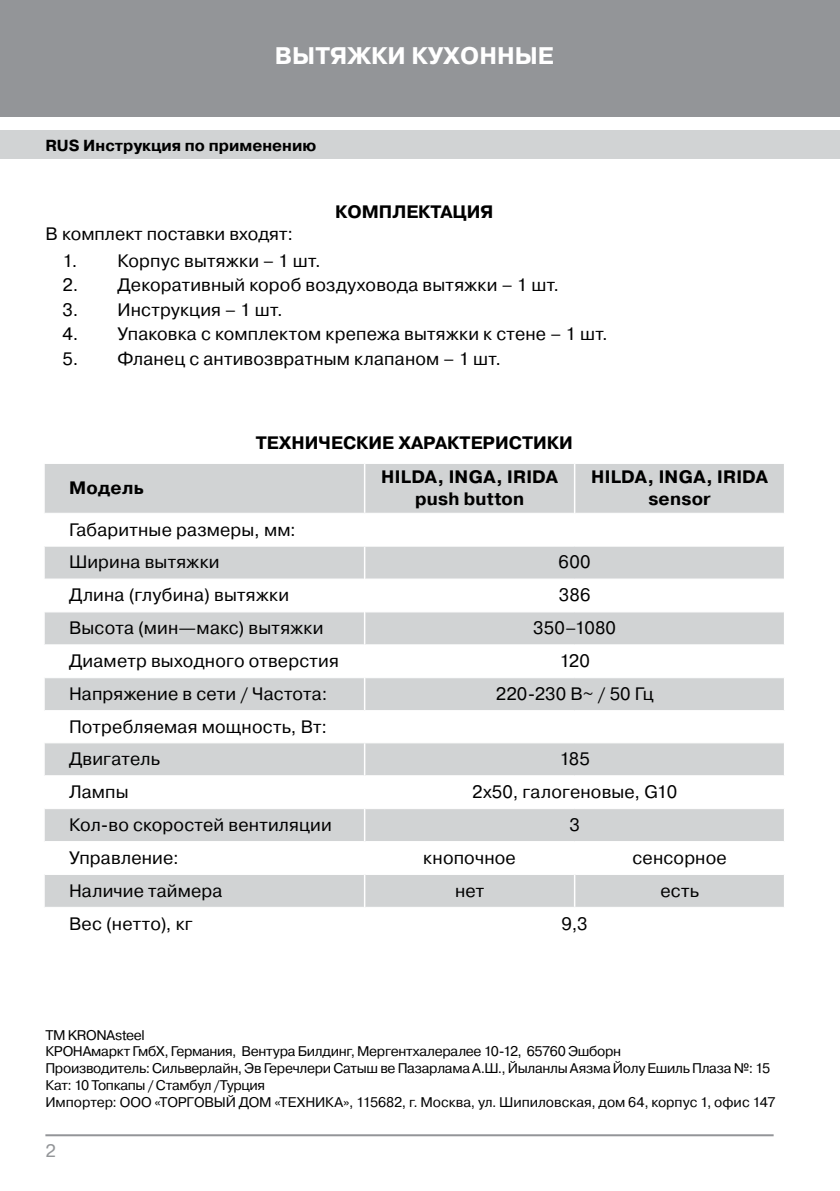
<style>
.page{position:relative;width:840px;height:1191px;background:#fff}
.page>*{position:absolute;margin:0;border:0;box-sizing:border-box;transform-origin:0 0}
.t1{font:700 24px "Pragmatica C";color:#fff}
.t2{font:18px/32.8px "Pragmatica C";letter-spacing:.01em;color:#000}
.t3{font:700 18px/21.6px "Pragmatica C";color:#000;text-align:center}
.t4{font:18px "Pragmatica C";color:#939598}
.t5{font:700 16px "Pragmatica C";color:#000}
.t6{font:14px/16.8px "Pragmatica C";letter-spacing:-.02em;color:#000}
</style>
<div class="page">
<div style="left:0;top:0;width:839px;height:116px;background:#939598"></div>
<div style="left:0;top:130px;width:839px;height:29px;background:#d1d3d4"></div>
<hr style="left:45px;top:1134px;width:728px;height:2px;background:#939598">
<hr style="left:839px;top:0;width:1px;height:116px;background:#939598">
<svg style="left:45px;top:464px;width:738px;height:442px;fill:#d1d3d4"></svg>
<hr style="left:45px;top:513px;width:319px;height:1px;background:#fff">
<hr style="left:364px;top:513px;width:209px;height:1px;background:#fff">
<hr style="left:575px;top:513px;width:208px;height:1px;background:#fff">
<hr style="left:45px;top:545px;width:319px;height:1px;background:#fff">
<hr style="left:364px;top:545px;width:210px;height:1px;background:#fff">
<hr style="left:574px;top:545px;width:209px;height:1px;background:#fff">
<hr style="left:45px;top:578px;width:318px;height:1px;background:#fff">
<hr style="left:365px;top:578px;width:209px;height:1px;background:#fff">
<hr style="left:574px;top:578px;width:209px;height:1px;background:#fff">
<hr style="left:45px;top:611px;width:318px;height:1px;background:#fff">
<hr style="left:365px;top:611px;width:209px;height:1px;background:#fff">
<hr style="left:574px;top:611px;width:209px;height:1px;background:#fff">
<hr style="left:45px;top:644px;width:318px;height:1px;background:#fff">
<hr style="left:365px;top:644px;width:209px;height:1px;background:#fff">
<hr style="left:574px;top:644px;width:209px;height:1px;background:#fff">
<hr style="left:45px;top:677px;width:318px;height:1px;background:#fff">
<hr style="left:365px;top:677px;width:209px;height:1px;background:#fff">
<hr style="left:574px;top:677px;width:209px;height:1px;background:#fff">
<hr style="left:45px;top:710px;width:319px;height:1px;background:#fff">
<hr style="left:364px;top:710px;width:210px;height:1px;background:#fff">
<hr style="left:574px;top:710px;width:209px;height:1px;background:#fff">
<hr style="left:45px;top:742px;width:319px;height:1px;background:#fff">
<hr style="left:364px;top:742px;width:210px;height:1px;background:#fff">
<hr style="left:574px;top:742px;width:209px;height:1px;background:#fff">
<hr style="left:45px;top:775px;width:318px;height:1px;background:#fff">
<hr style="left:365px;top:775px;width:209px;height:1px;background:#fff">
<hr style="left:574px;top:775px;width:209px;height:1px;background:#fff">
<hr style="left:45px;top:808px;width:318px;height:1px;background:#fff">
<hr style="left:365px;top:808px;width:209px;height:1px;background:#fff">
<hr style="left:574px;top:808px;width:209px;height:1px;background:#fff">
<hr style="left:45px;top:841px;width:318px;height:1px;background:#fff">
<hr style="left:365px;top:841px;width:209px;height:1px;background:#fff">
<hr style="left:574px;top:841px;width:209px;height:1px;background:#fff">
<hr style="left:45px;top:874px;width:318px;height:1px;background:#fff">
<hr style="left:365px;top:874px;width:208px;height:1px;background:#fff">
<hr style="left:575px;top:874px;width:208px;height:1px;background:#fff">
<hr style="left:363px;top:464px;width:2px;height:49px;background:#fff">
<hr style="left:363px;top:546px;width:2px;height:33px;background:#fff">
<hr style="left:363px;top:579px;width:2px;height:33px;background:#fff">
<hr style="left:363px;top:612px;width:2px;height:33px;background:#fff">
<hr style="left:363px;top:645px;width:2px;height:32px;background:#fff">
<hr style="left:363px;top:677px;width:2px;height:33px;background:#fff">
<hr style="left:363px;top:743px;width:2px;height:32px;background:#fff">
<hr style="left:363px;top:775px;width:2px;height:33px;background:#fff">
<hr style="left:363px;top:808px;width:2px;height:33px;background:#fff">
<hr style="left:363px;top:841px;width:2px;height:33px;background:#fff">
<hr style="left:363px;top:874px;width:2px;height:33px;background:#fff">
<hr style="left:573px;top:464px;width:2px;height:49px;background:#fff">
<hr style="left:573px;top:513px;width:2px;height:32px;background:#fff">
<hr style="left:573px;top:711px;width:2px;height:31px;background:#fff">
<hr style="left:573px;top:842px;width:2px;height:32px;background:#fff">
<hr style="left:573px;top:874px;width:2px;height:32px;background:#fff">
<h1 class="t1" style="left:275px;top:42px;width:280px">ВЫТЯЖКИ КУХОННЫЕ</h1>
<p class="t5" style="left:45px;top:136px;width:272px">RUS Инструкция по применению</p>
<p class="t3" style="left:335px;top:201px;width:160px">КОМПЛЕКТАЦИЯ</p>
<p class="t2" style="left:45px;top:217px;width:249px">В комплект поставки входят:</p>
<p class="t2" style="left:62px;top:244px;width:259px">1. Корпус вытяжки – 1 шт.</p>
<p class="t2" style="left:62px;top:269px;width:498px">2. Декоративный короб воздуховода вытяжки – 1 шт.</p>
<p class="t2" style="left:62px;top:293px;width:221px">3. Инструкция – 1 шт.</p>
<p class="t2" style="left:62px;top:318px;width:546px">4. Упаковка с комплектом крепежа вытяжки к стене – 1 шт.</p>
<p class="t2" style="left:62px;top:342px;width:440px">5. Фланец с антивозвратным клапаном – 1 шт.</p>
<p class="t3" style="left:255px;top:432px;width:318px">ТЕХНИЧЕСКИЕ ХАРАКТЕРИСТИКИ</p>
<p class="t3" style="left:69px;top:477px;width:76px">Модель</p>
<p class="t3" style="left:381px;top:466px;width:178px">HILDA, INGA, IRIDA push button</p>
<p class="t3" style="left:591px;top:466px;width:178px">HILDA, INGA, IRIDA sensor</p>
<p class="t2" style="left:69px;top:513px;width:228px">Габаритные размеры, мм:<br>Ширина вытяжки</p>
<p class="t2" style="left:558px;top:546px;width:33px">600</p>
<p class="t2" style="left:69px;top:579px;width:221px">Длина (глубина) вытяжки</p>
<p class="t2" style="left:558px;top:579px;width:33px">386</p>
<p class="t2" style="left:69px;top:612px;width:256px">Высота (мин—макс) вытяжки</p>
<p class="t2" style="left:533px;top:612px;width:84px">350–1080</p>
<p class="t2" style="left:69px;top:644px;width:271px">Диаметр выходного отверстия</p>
<p class="t2" style="left:559px;top:644px;width:32px">120</p>
<p class="t2" style="left:69px;top:677px;width:259px">Напряжение в сети / Частота:</p>
<p class="t2" style="left:495px;top:677px;width:159px">220-230 В~ / 50 Гц</p>
<p class="t2" style="left:69px;top:710px;width:259px">Потребляемая мощность, Вт:<br>Двигатель</p>
<p class="t2" style="left:559px;top:742px;width:32px">185</p>
<p class="t2" style="left:69px;top:775px;width:61px">Лампы</p>
<p class="t2" style="left:472px;top:775px;width:206px">2x50, галогеновые, G10</p>
<p class="t2" style="left:69px;top:808px;width:264px">Кол-во скоростей вентиляции</p>
<p class="t2" style="left:569px;top:808px;width:12px">3</p>
<p class="t2" style="left:69px;top:841px;width:111px">Управление:</p>
<p class="t2" style="left:423px;top:841px;width:94px">кнопочное</p>
<p class="t2" style="left:632px;top:841px;width:96px">сенсорное</p>
<p class="t2" style="left:69px;top:874px;width:155px">Наличие таймера</p>
<p class="t2" style="left:454px;top:874px;width:31px">нет</p>
<p class="t2" style="left:660px;top:874px;width:40px">есть</p>
<p class="t2" style="left:69px;top:907px;width:125px">Вес (нетто), кг</p>
<p class="t2" style="left:561px;top:907px;width:28px">9,3</p>
<p class="t6" style="left:45px;top:1026px;width:731px">ТМ KRONAsteel<br>КРОНАмаркт ГмбХ, Германия, Вентура Билдинг, Мергентхалералее 10-12, 65760 Эшборн<br>Производитель: Сильверлайн, Эв Геречлери Сатыш ве Пазарлама А.Ш., Йыланлы Аязма Йолу Ешиль Плаза №: 15<br>Кат: 10 Топкапы / Стамбул /Турция<br>Импортер: ООО «ТОРГОВЫЙ ДОМ «ТЕХНИКА», 115682, г. Москва, ул. Шипиловская, дом 64, корпус 1, офис 147</p>
<p class="t4" style="left:45px;top:1140px;width:12px">2</p>
</div>
